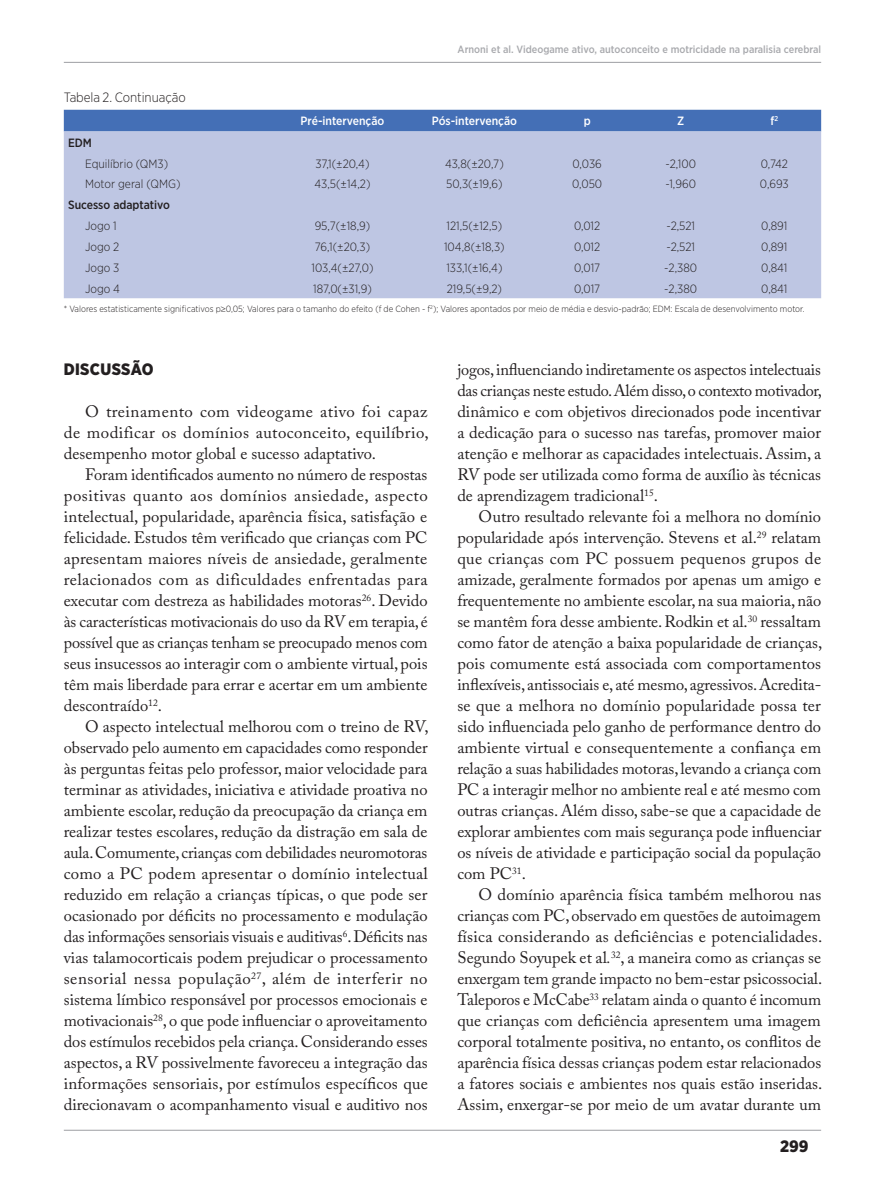
<style>
.page{position:relative;width:885px;height:1187px;background:#fff}
.page>*{position:absolute;margin:0;border:0;box-sizing:border-box;transform-origin:0 0}
.TEXTO{font:16.5px/21px "Adobe Caslon Pro";color:#231f20;text-align:justify}
.Sub1{font:900 16.5px "Gotham Narrow";letter-spacing:.015em;color:#231f20}
.Tab_tit{font:300 13.5px "Gotham Narrow";letter-spacing:-.005em;color:#231f20}
.Tab_corpo{font:300 12px "Gotham Narrow";color:#231f20}
.tab_recuo{font:300 12px "Gotham Narrow";color:#231f20}
.Tab_gravata{font:500 12px "Gotham Narrow";color:#fff}
.Tab_corpo-2{font:500 12px "Gotham Narrow";color:#231f20}
.t1{font:500 10.5px "Gotham Narrow";color:#a8a9ad}
.legenda_fonte{font:300 9px "Gotham Narrow";color:#231f20}
.s1{font-style:italic}
</style>
<div class="page">
<hr style="left:64px;top:62px;width:757px;height:1px;background:#a8a9ad">
<hr style="left:64px;top:1129px;width:757px;height:1px;background:#a8a9ad">
<div style="left:64px;top:110px;width:757px;height:21px;background:#446fb6"></div>
<div style="left:64px;top:131px;width:757px;height:167px;background:#bec6e3"></div>
<p class="Tab_tit" style="left:64px;top:89px;width:123px">Tabela 2. Continuação</p>
<p class="t1" style="left:457px;top:42px;width:365px">Arnoni et al. Videogame ativo, autoconceito e motricidade na paralisia cerebral</p>
<p class="Tab_gravata" style="left:300px;top:114px;width:85px">Pré-intervenção</p>
<p class="Tab_gravata" style="left:431px;top:114px;width:87px">Pós-intervenção</p>
<p class="Tab_gravata" style="left:583px;top:114px;width:8px">p</p>
<p class="Tab_gravata" style="left:677px;top:114px;width:9px">Z</p>
<p class="Tab_gravata" style="left:770px;top:114px;width:9px">f<sup>2</sup></p>
<p class="Tab_corpo-2" style="left:68px;top:135px;width:25px">EDM</p>
<p class="tab_recuo" style="left:85px;top:156px;width:85px">Equilíbrio (QM3)</p>
<p class="Tab_corpo" style="left:315px;top:156px;width:56px">37,1(±20,4)</p>
<p class="Tab_corpo" style="left:445px;top:156px;width:60px">43,8(±20,7)</p>
<p class="Tab_corpo" style="left:572px;top:156px;width:31px">0,036</p>
<p class="Tab_corpo" style="left:665px;top:156px;width:32px">-2,100</p>
<p class="Tab_corpo" style="left:760px;top:156px;width:29px">0,742</p>
<p class="tab_recuo" style="left:85px;top:177px;width:97px">Motor geral (QMG)</p>
<p class="Tab_corpo" style="left:314px;top:177px;width:57px">43,5(±14,2)</p>
<p class="Tab_corpo" style="left:446px;top:177px;width:58px">50,3(±19,6)</p>
<p class="Tab_corpo" style="left:572px;top:177px;width:32px">0,050</p>
<p class="Tab_corpo" style="left:665px;top:177px;width:32px">-1,960</p>
<p class="Tab_corpo" style="left:759px;top:177px;width:30px">0,693</p>
<p class="Tab_corpo-2" style="left:68px;top:197px;width:103px">Sucesso adaptativo</p>
<p class="tab_recuo" style="left:85px;top:218px;width:33px">Jogo 1</p>
<p class="Tab_corpo" style="left:314px;top:218px;width:57px">95,7(±18,9)</p>
<p class="Tab_corpo" style="left:446px;top:218px;width:57px">121,5(±12,5)</p>
<p class="Tab_corpo" style="left:574px;top:218px;width:28px">0,012</p>
<p class="Tab_corpo" style="left:666px;top:218px;width:30px">-2,521</p>
<p class="Tab_corpo" style="left:761px;top:218px;width:28px">0,891</p>
<p class="tab_recuo" style="left:85px;top:239px;width:36px">Jogo 2</p>
<p class="Tab_corpo" style="left:315px;top:239px;width:57px">76,1(±20,3)</p>
<p class="Tab_corpo" style="left:444px;top:239px;width:62px">104,8(±18,3)</p>
<p class="Tab_corpo" style="left:574px;top:239px;width:28px">0,012</p>
<p class="Tab_corpo" style="left:666px;top:239px;width:30px">-2,521</p>
<p class="Tab_corpo" style="left:761px;top:239px;width:28px">0,891</p>
<p class="tab_recuo" style="left:85px;top:260px;width:36px">Jogo 3</p>
<p class="Tab_corpo" style="left:311px;top:260px;width:63px">103,4(±27,0)</p>
<p class="Tab_corpo" style="left:446px;top:260px;width:58px">133,1(±16,4)</p>
<p class="Tab_corpo" style="left:574px;top:260px;width:28px">0,017</p>
<p class="Tab_corpo" style="left:664px;top:260px;width:34px">-2,380</p>
<p class="Tab_corpo" style="left:761px;top:260px;width:28px">0,841</p>
<p class="tab_recuo" style="left:85px;top:281px;width:36px">Jogo 4</p>
<p class="Tab_corpo" style="left:313px;top:281px;width:60px">187,0(±31,9)</p>
<p class="Tab_corpo" style="left:446px;top:281px;width:57px">219,5(±9,2)</p>
<p class="Tab_corpo" style="left:574px;top:281px;width:28px">0,017</p>
<p class="Tab_corpo" style="left:664px;top:281px;width:34px">-2,380</p>
<p class="Tab_corpo" style="left:761px;top:281px;width:28px">0,841</p>
<p class="legenda_fonte" style="left:64px;top:303px;width:742px">* Valores estatisticamente significativos p≥0,05; Valores para o tamanho do efeito (f de Cohen - f<sup>2</sup>); Valores apontados por meio de média e desvio-padrão; EDM: Escala de desenvolvimento motor.</p>
<p class="Sub1" style="left:64px;top:358px;width:91px">DISCUSSÃO</p>
<p class="TEXTO" style="left:64px;top:401px;width:366px;text-indent:21px">O treinamento com videogame ativo foi capaz de modificar os domínios autoconceito, equilíbrio, desempenho motor global e sucesso adaptativo.</p>
<p class="TEXTO" style="left:64px;top:464px;width:365px;text-indent:21px">Foram identificados aumento no número de respostas positivas quanto aos domínios ansiedade, aspecto intelectual, popularidade, aparência física, satisfação e felicidade. Estudos têm verificado que crianças com PC apresentam maiores níveis de ansiedade, geralmente relacionados com as dificuldades enfrentadas para executar com destreza as habilidades motoras<sup>26</sup>. Devido às características motivacionais do uso da RV em terapia, é possível que as crianças tenham se preocupado menos com seus insucessos ao interagir com o ambiente virtual, pois têm mais liberdade para errar e acertar em um ambiente descontraído<sup>12</sup>.</p>
<p class="TEXTO" style="left:64px;top:716px;width:366px;text-indent:21px">O aspecto intelectual melhorou com o treino de RV, observado pelo aumento em capacidades como responder às perguntas feitas pelo professor, maior velocidade para terminar as atividades, iniciativa e atividade proativa no ambiente escolar, redução da preocupação da criança em realizar testes escolares, redução da distração em sala de aula. Comumente, crianças com debilidades neuromotoras como a PC podem apresentar o domínio intelectual reduzido em relação a crianças típicas, o que pode ser ocasionado por déficits no processamento e modulação das informações sensoriais visuais e auditivas<sup>6</sup>. Déficits nas vias talamocorticais podem prejudicar o processamento sensorial nessa população<sup>27</sup>, além de interferir no sistema límbico responsável por processos emocionais e motivacionais<sup>28</sup>, o que pode influenciar o aproveitamento dos estímulos recebidos pela criança. Considerando esses aspectos, a RV possivelmente favoreceu a integração das informações sensoriais, por estímulos específicos que direcionavam o acompanhamento visual e auditivo nos</p>
<p class="TEXTO" style="left:457px;top:359px;width:366px">jogos, influenciando indiretamente os aspectos intelectuais das crianças neste estudo. Além disso, o contexto motivador, dinâmico e com objetivos direcionados pode incentivar a dedicação para o sucesso nas tarefas, promover maior atenção e melhorar as capacidades intelectuais. Assim, a RV pode ser utilizada como forma de auxílio às técnicas de aprendizagem tradicional<sup>15</sup>.</p>
<p class="TEXTO" style="left:457px;top:506px;width:366px;text-indent:21px">Outro resultado relevante foi a melhora no domínio popularidade após intervenção. Stevens et al.<sup>29</sup> relatam que crianças com PC possuem pequenos grupos de amizade, geralmente formados por apenas um amigo e frequentemente no ambiente escolar, na sua maioria, não se mantêm fora desse ambiente. Rodkin et al.<sup>30</sup> ressaltam como fator de atenção a baixa popularidade de crianças, pois comumente está associada com comportamentos inflexíveis, antissociais e, até mesmo, agressivos. Acredita&shy;se que a melhora no domínio popularidade possa ter sido influenciada pelo ganho de performance dentro do ambiente virtual e consequentemente a confiança em relação a suas habilidades motoras, levando a criança com PC a interagir melhor no ambiente real e até mesmo com outras crianças. Além disso, sabe-se que a capacidade de explorar ambientes com mais segurança pode influenciar os níveis de atividade e participação social da população com PC<sup>31</sup>.</p>
<p class="TEXTO" style="left:457px;top:884px;width:366px;text-indent:21px">O domínio aparência física também melhorou nas crianças com PC, observado em questões de autoimagem física considerando as deficiências e potencialidades.<br>Segundo Soyupek et al<span class="s1">.</span><sup>32</sup>, a maneira como as crianças se enxergam tem grande impacto no bem-estar psicossocial.<br>Taleporos e McCabe<sup>33</sup> relatam ainda o quanto é incomum que crianças com deficiência apresentem uma imagem corporal totalmente positiva, no entanto, os conflitos de aparência física dessas crianças podem estar relacionados a fatores sociais e ambientes nos quais estão inseridas.<br>Assim, enxergar-se por meio de um avatar durante um</p>
<p class="Sub1" style="left:780px;top:1135px;width:30px">299</p>
</div>
